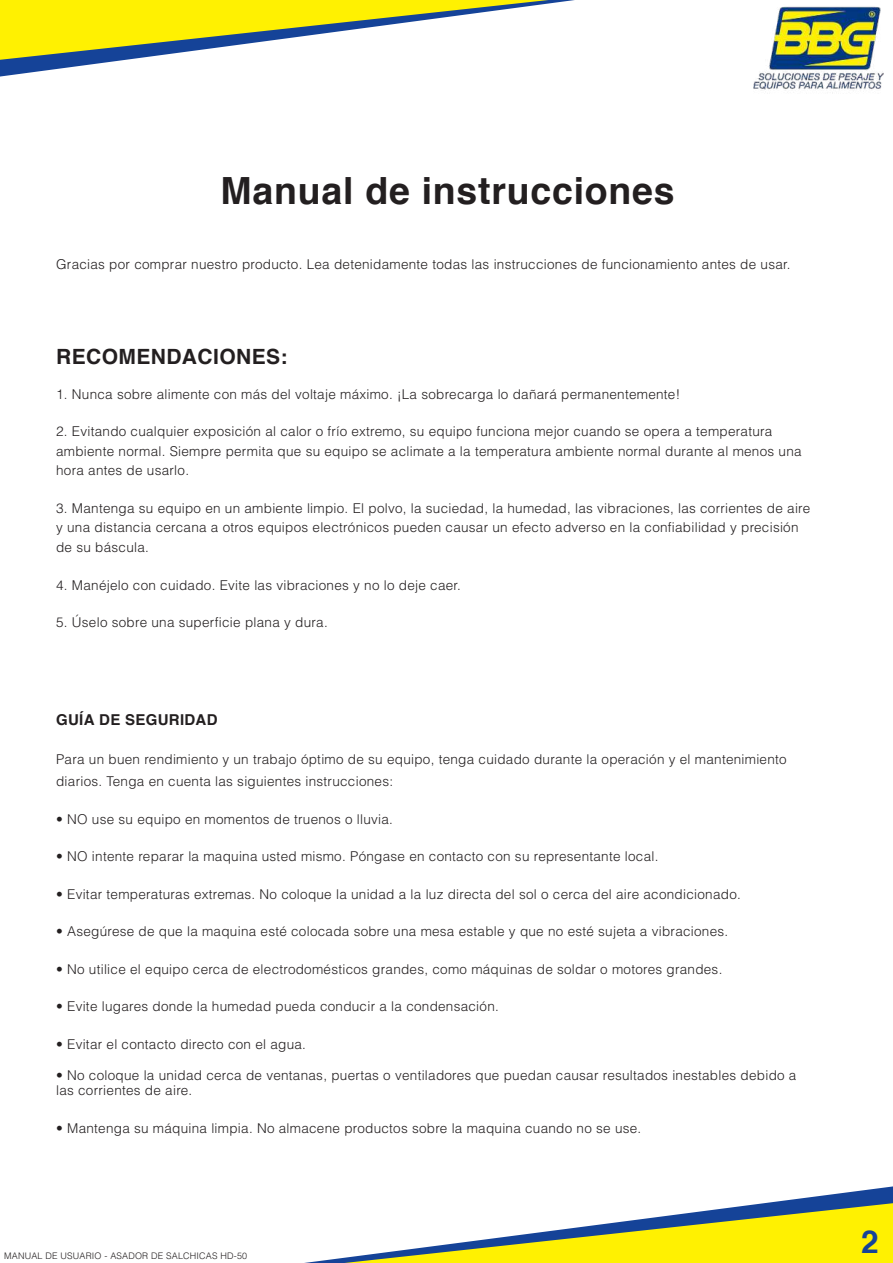
<style>
.page{position:relative;width:893px;height:1263px;background:#fff}
.page>*{position:absolute;margin:0;border:0;box-sizing:border-box;transform-origin:0 0}
.t1{font:700 37.5px "Helvetica";letter-spacing:.02em;color:#231f20}
.t2{font:700 31.5px "Helvetica";color:#154398}
.t3{font:700 21px "Helvetica";letter-spacing:.02em;color:#231f20}
.t4{font:700 15px "Helvetica";letter-spacing:.02em;color:#231f20}
.t5{font:300 13.5px/19.5px "Helvetica";letter-spacing:.02em;color:#231f20}
.t6{font:300 9px "Helvetica";letter-spacing:.02em;color:#231f20}
</style>
<div class="page">
<img style="left:754px;top:6px;width:129px;height:88px">
<svg style="left:304px;top:1186px;width:589px;height:77px"></svg>
<svg style="left:0;top:0;width:575px;height:77px"></svg>
<svg style="left:344px;top:1203px;width:549px;height:60px"></svg>
<h1 class="t1" style="left:220px;top:167px;width:456px">Manual de instrucciones</h1>
<p class="t5" style="left:56px;top:254px;width:736px">Gracias por comprar nuestro producto. Lea detenidamente todas las instrucciones de funcionamiento antes de usar.</p>
<h3 class="t3" style="left:56px;top:344px;width:233px">RECOMENDACIONES:</h3>
<p class="t5" style="left:56px;top:384px;width:626px">1. Nunca sobre alimente con más del voltaje máximo. ¡La sobrecarga lo dañará permanentemente!</p>
<p class="t5" style="left:56px;top:422px;width:747px">2. Evitando cualquier exposición al calor o frío extremo, su equipo funciona mejor cuando se opera a temperatura ambiente normal. Siempre permita que su equipo se aclimate a la temperatura ambiente normal durante al menos una hora antes de usarlo.</p>
<p class="t5" style="left:56px;top:498px;width:756px">3. Mantenga su equipo en un ambiente limpio. El polvo, la suciedad, la humedad, las vibraciones, las corrientes de aire y una distancia cercana a otros equipos electrónicos pueden causar un efecto adverso en la confiabilidad y precisión de su báscula.</p>
<p class="t5" style="left:56px;top:575px;width:406px">4. Manéjelo con cuidado. Evite las vibraciones y no lo deje caer.</p>
<p class="t5" style="left:56px;top:612px;width:273px">5. Úselo sobre una superficie plana y dura.</p>
<p class="t4" style="left:56px;top:710px;width:163px">GUÍA DE SEGURIDAD</p>
<p class="t5" style="left:56px;top:747px;width:732px;line-height:22.5px">Para un buen rendimiento y un trabajo óptimo de su equipo, tenga cuidado durante la operación y el mantenimiento diarios. Tenga en cuenta las siguientes instrucciones:</p>
<p class="t5" style="left:56px;top:809px;width:338px">• NO use su equipo en momentos de truenos o lluvia.</p>
<p class="t5" style="left:56px;top:846px;width:604px">• NO intente reparar la maquina usted mismo. Póngase en contacto con su representante local.</p>
<p class="t5" style="left:56px;top:884px;width:686px">• Evitar temperaturas extremas. No coloque la unidad a la luz directa del sol o cerca del aire acondicionado.</p>
<p class="t5" style="left:56px;top:921px;width:674px">• Asegúrese de que la maquina esté colocada sobre una mesa estable y que no esté sujeta a vibraciones.</p>
<p class="t5" style="left:56px;top:959px;width:668px">• No utilice el equipo cerca de electrodomésticos grandes, como máquinas de soldar o motores grandes.</p>
<p class="t5" style="left:56px;top:996px;width:444px">• Evite lugares donde la humedad pueda conducir a la condensación.</p>
<p class="t5" style="left:56px;top:1034px;width:251px">• Evitar el contacto directo con el agua.</p>
<p class="t5" style="left:56px;top:1067px;width:742px;line-height:15px">• No coloque la unidad cerca de ventanas, puertas o ventiladores que puedan causar resultados inestables debido a las corrientes de aire.</p>
<p class="t5" style="left:56px;top:1118px;width:587px">• Mantenga su máquina limpia. No almacene productos sobre la maquina cuando no se use.</p>
<p class="t6" style="left:4px;top:1250px;width:244px">MANUAL DE USUARIO - ASADOR DE SALCHICAS HD-50</p>
<h2 class="t2" style="left:861px;top:1222px;width:19px">2</h2>
</div>
